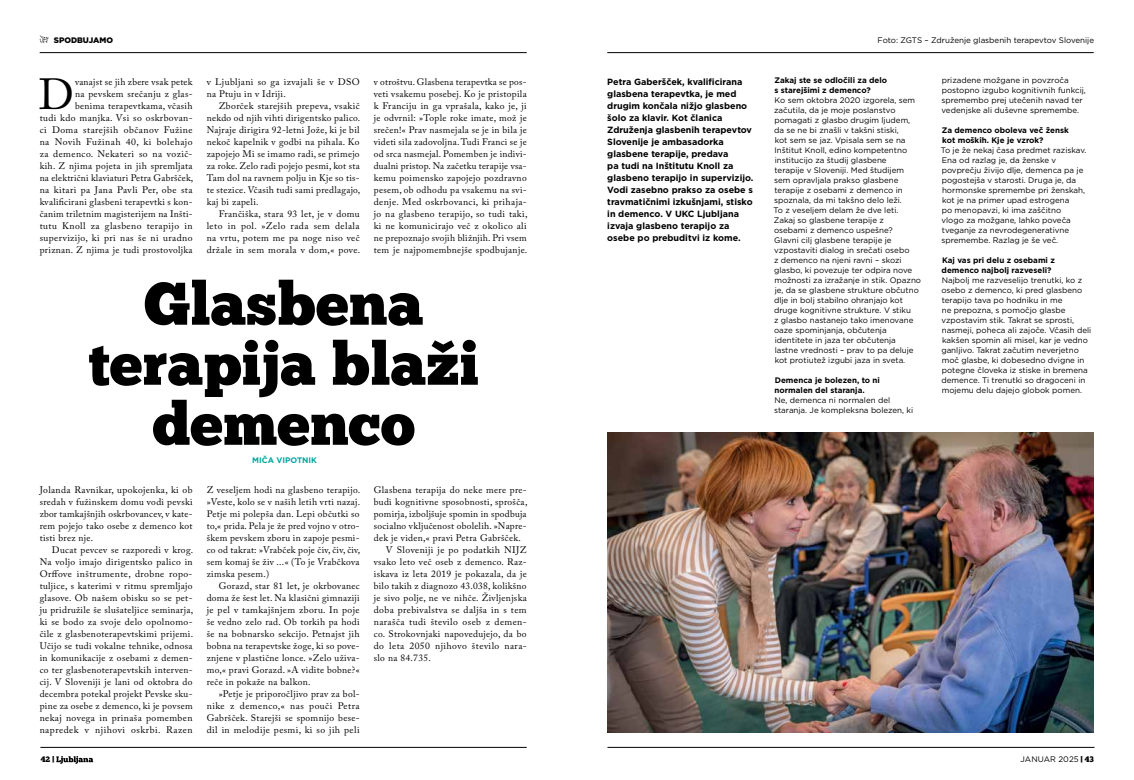
<style>
.page{position:relative;width:1134px;height:780px;background:#fff}
.page>*{position:absolute;margin:0;border:0;box-sizing:border-box;transform-origin:0 0}
.t1{font:60px/60px "Chunk Five Ex";color:#000;text-align:center}
.t2{font:43.3px "Adobe Caslon Pro";color:#000}
.t3{font:9.5px/12px "Adobe Caslon Pro";letter-spacing:.035em;color:#000;text-align:justify}
.t4{font:700 9px/12px "Gotham";color:#000}
.t5{font:8px/10px "Gotham";color:#000}
.t6{font:700 8px/10px "Gotham";color:#000}
.t7{font:700 8px "Gotham";color:#00a79e}
.t8{font:900 8px "Gotham";color:#000}
.t9{font:8px "Chunk Five Ex";color:#000}
.s1{font-family:"Chunk Five Ex"}
</style>
<div class="page">
<hr style="left:40px;top:52px;width:487px;height:1px;background:#000">
<hr style="left:607px;top:52px;width:487px;height:1px;background:#000">
<hr style="left:40px;top:747px;width:487px;height:1px;background:#000">
<hr style="left:607px;top:747px;width:487px;height:1px;background:#000">
<svg style="left:56px;top:756px;width:37px;height:7px"></svg>
<svg style="left:40px;top:35px;width:9px;height:8px"></svg>
<img style="left:607px;top:433px;width:487px;height:299px">
<p class="t8" style="left:54px;top:35px;width:61px">SPODBUJAMO</p>
<p class="t5" style="left:877px;top:35px;width:218px">Foto: ZGTS – Združenje glasbenih terapevtov Slovenije</p>
<h2 class="t2" style="left:38px;top:68px;width:37px">D</h2>
<p class="t4" style="left:607px;top:75px;width:148px">Petra Gaberšček, kvalificirana glasbena terapevtka, je med drugim končala nižjo glasbeno šolo za klavir. Kot članica<br>Združenja glasbenih terapevtov<br>Slovenije je ambasadorka glasbene terapije, predava<br>pa tudi na Inštitutu Knoll za glasbeno terapijo in supervizijo.<br>Vodi zasebno prakso za osebe s travmatičnimi izkušnjami, stisko in demenco. V UKC Ljubljana izvaja glasbeno terapijo za osebe po prebuditvi iz kome.</p>
<p class="t6" style="left:774px;top:75px;width:114px">Zakaj ste se odločili za delo s starejšimi z demenco?</p>
<p class="t5" style="left:941px;top:75px;width:146px">prizadene možgane in povzroča postopno izgubo kognitivnih funkcij, spremembo prej utečenih navad ter vedenjske ali duševne spremembe.</p>
<p class="t6" style="left:942px;top:125px;width:129px">Za demenco oboleva več žensk kot moških. Kje je vzrok?</p>
<p class="t5" style="left:941px;top:145px;width:147px">To je že nekaj časa predmet raziskav.<br>Ena od razlag je, da ženske v povprečju živijo dlje, demenca pa je pogostejša v starosti. Druga je, da hormonske spremembe pri ženskah, kot je na primer upad estrogena<br>po menopavzi, ki ima zaščitno<br>vlogo za možgane, lahko poveča tveganje za nevrodegenerativne spremembe. Razlag je še več.</p>
<p class="t6" style="left:941px;top:255px;width:115px">Kaj vas pri delu z osebami z demenco najbolj razveseli?</p>
<p class="t5" style="left:941px;top:275px;width:151px">Najbolj me razveselijo trenutki, ko z osebo z demenco, ki pred glasbeno terapijo tava po hodniku in me<br>ne prepozna, s pomočjo glasbe vzpostavim stik. Takrat se sprosti, nasmeji, poheca ali zajoče. Včasih deli kakšen spomin ali misel, kar je vedno ganljivo. Takrat začutim neverjetno moč glasbe, ki dobesedno dvigne in potegne človeka iz stiske in bremena demence. Ti trenutki so dragoceni in mojemu delu dajejo globok pomen.</p>
<p class="t3" style="left:207px;top:75px;width:154px">v Ljubljani so ga izvajali še v DSO na Ptuju in v Idriji.</p>
<p class="t3" style="left:207px;top:99px;width:155px;text-indent:12px">Zborček starejših prepeva, vsakič nekdo od njih vihti dirigentsko palico.<br>Najraje dirigira 92-letni Jože, ki je bil nekoč kapelnik v godbi na pihala. Ko zapojejo Mi se imamo radi, se primejo za roke. Zelo radi pojejo pesmi, kot sta Tam dol na ravnem polju in Kje so tis&shy;te stezice. Včasih tudi sami predlagajo, kaj bi zapeli.</p>
<p class="t3" style="left:207px;top:207px;width:155px;text-indent:12px">Frančiška, stara 93 let, je v domu leto in pol. »Zelo rada sem delala na vrtu, potem me pa noge niso več držale in sem morala v dom,« pove.</p>
<p class="t3" style="left:40px;top:75px;width:155px;text-align:right">vanajst se jih zbere vsak petek<br>na pevskem srečanju z glas-<br>benima terapevtkama, včasih<br>tudi kdo manjka. Vsi so oskrbovan&shy;ci Doma starejših občanov Fužine na Novih Fužinah 40, ki bolehajo za demenco. Nekateri so na vozič&shy;kih. Z njima pojeta in jih spremljata na električni klaviaturi Petra Gabršček, na kitari pa Jana Pavli Per, obe sta kvalificirani glasbeni terapevtki s kon&shy;čanim triletnim magisterijem na Inšti&shy;tutu Knoll za glasbeno terapijo in supervizijo, ki pri nas še ni uradno priznan. Z njima je tudi prostovoljka</p>
<p class="t3" style="left:374px;top:75px;width:155px">v otroštvu. Glasbena terapevtka se pos&shy;veti vsakemu posebej. Ko je pristopila k Franciju in ga vprašala, kako je, ji je odvrnil: »Tople roke imate, mož je srečen!« Prav nasmejala se je in bila je videti sila zadovoljna. Tudi Franci se je od srca nasmejal. Pomemben je indivi&shy;dualni pristop. Na začetku terapije vsa&shy;kemu poimensko zapojejo pozdravno pesem, ob odhodu pa vsakemu na svi&shy;denje. Med oskrbovanci, ki prihaja&shy;jo na glasbeno terapijo, so tudi taki, ki ne komunicirajo več z okolico ali ne prepoznajo svojih bližnjih. Pri vsem tem je najpomembnejše spodbujanje.</p>
<p class="t5" style="left:774px;top:95px;width:149px">Ko sem oktobra 2020 izgorela, sem začutila, da je moje poslanstvo pomagati z glasbo drugim ljudem, da se ne bi znašli v takšni stiski,<br>kot sem se jaz. Vpisala sem se na Inštitut Knoll, edino kompetentno institucijo za študij glasbene<br>terapije v Sloveniji. Med študijem sem opravljala prakso glasbene terapije z osebami z demenco in spoznala, da mi takšno delo leži.<br>To z veseljem delam že dve leti.<br>Zakaj so glasbene terapije z<br>osebami z demenco uspešne?<br>Glavni cilj glasbene terapije je vzpostaviti dialog in srečati osebo<br>z demenco na njeni ravni – skozi glasbo, ki povezuje ter odpira nove možnosti za izražanje in stik. Opazno je, da se glasbene strukture občutno dlje in bolj stabilno ohranjajo kot druge kognitivne strukture. V stiku<br>z glasbo nastanejo tako imenovane oaze spominjanja, občutenja identitete in jaza ter občutenja<br>lastne vrednosti – prav to pa deluje kot protiutež izgubi jaza in sveta.</p>
<p class="t6" style="left:775px;top:375px;width:107px">Demenca je bolezen, to ni normalen del staranja.</p>
<p class="t5" style="left:774px;top:395px;width:141px">Ne, demenca ni normalen del staranja. Je kompleksna bolezen, ki</p>
<h1 class="t1" style="left:88px;top:272px;width:393px">Glasbena terapija blaži demenco</h1>
<p class="t7" style="left:252px;top:454px;width:66px">MIČA VIPOTNIK</p>
<p class="t3" style="left:40px;top:483px;width:154px">Jolanda Ravnikar, upokojenka, ki ob sredah v fužinskem domu vodi pevski zbor tamkajšnjih oskrbovancev, v kate&shy;rem pojejo tako osebe z demenco kot tisti brez nje.</p>
<p class="t3" style="left:40px;top:543px;width:155px;text-indent:12px">Ducat pevcev se razporedi v krog.<br>Na voljo imajo dirigentsko palico in Orffove inštrumente, drobne ropo&shy;tuljice, s katerimi v ritmu spremljajo glasove. Ob našem obisku so se pet&shy;ju pridružile še slušateljice seminarja, ki se bodo za svoje delo opolnomo&shy;čile z glasbenoterapevtskimi prijemi.<br>Učijo se tudi vokalne tehnike, odnosa in komunikacije z osebami z demen&shy;co ter glasbenoterapevtskih interven&shy;cij. V Sloveniji je lani od oktobra do decembra potekal projekt Pevske sku&shy;pine za osebe z demenco, ki je povsem nekaj novega in prinaša pomemben napredek v njihovi oskrbi. Razen</p>
<p class="t3" style="left:207px;top:483px;width:155px">Z veseljem hodi na glasbeno terapijo. »Veste, kolo se v naših letih vrti nazaj.<br>Petje mi polepša dan. Lepi občutki so to,« prida. Pela je že pred vojno v otro&shy;škem pevskem zboru in zapoje pesmi&shy;co od takrat: »Vrabček poje čiv, čiv, čiv, sem komaj še živ ...« (To je Vrabčkova zimska pesem.)</p>
<p class="t3" style="left:207px;top:579px;width:154px;text-indent:12px">Gorazd, star 81 let, je okrbovanec doma že šest let. Na klasični gimnaziji je pel v tamkajšnjem zboru. In poje še vedno zelo rad. Ob torkih pa hodi še na bobnarsko sekcijo. Petnajst jih bobna na terapevtske žoge, ki so pove&shy;znjene v plastične lonce. »Zelo uživa&shy;mo,« pravi Gorazd. »A vidite bobne?« reče in pokaže na balkon.</p>
<p class="t3" style="left:207px;top:687px;width:154px;text-indent:12px">»Petje je priporočljivo prav za bol&shy;nike z demenco,« nas pouči Petra Gabršček. Starejši se spomnijo bese&shy;dil in melodije pesmi, ki so jih peli</p>
<p class="t3" style="left:374px;top:483px;width:154px">Glasbena terapija do neke mere pre-</p>
<p class="t3" style="left:374px;top:495px;width:155px">budi kognitivne sposobnosti, sprošča,</p>
<p class="t3" style="left:374px;top:507px;width:154px">pomirja, izboljšuje spomin in spodbuja</p>
<p class="t3" style="left:374px;top:519px;width:154px">socialno vključenost obolelih. »Napre-</p>
<p class="t3" style="left:374px;top:531px;width:148px">dek je viden,« pravi Petra Gabršček.</p>
<p class="t3" style="left:386px;top:543px;width:142px">V Sloveniji je po podatkih NIJZ</p>
<p class="t3" style="left:374px;top:555px;width:154px">vsako leto več oseb z demenco. Raz-</p>
<p class="t3" style="left:374px;top:567px;width:154px">iskava iz leta 2019 je pokazala, da je</p>
<p class="t3" style="left:374px;top:579px;width:154px">bilo takih z diagnozo 43.038, kolikšno</p>
<p class="t3" style="left:374px;top:591px;width:154px">je sivo polje, ne ve nihče. Življenjska</p>
<p class="t3" style="left:374px;top:603px;width:154px">doba prebivalstva se daljša in s tem</p>
<p class="t3" style="left:374px;top:615px;width:154px">narašča tudi število oseb z demen-</p>
<p class="t3" style="left:374px;top:627px;width:154px">co. Strokovnjaki napovedujejo, da bo</p>
<p class="t3" style="left:374px;top:639px;width:154px">do leta 2050 njihovo število nara-</p>
<p class="t3" style="left:374px;top:651px;width:59px">slo na 84.735.</p>
<p class="t9" style="left:41px;top:753px;width:15px">42 |</p>
<p class="t5" style="left:1021px;top:753px;width:75px">JANUAR 2025 <span class="s1">| 43</span></p>
</div>
